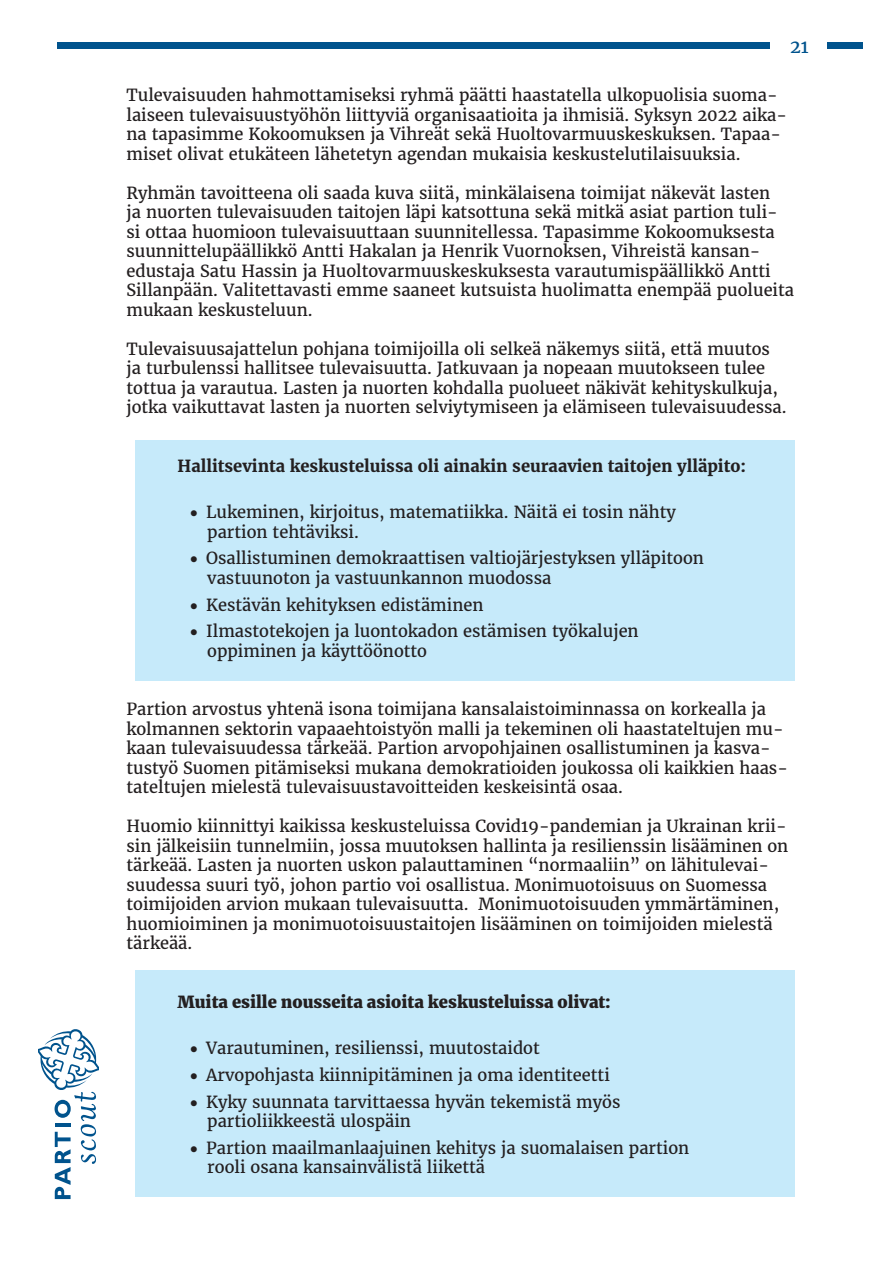
<style>
.page{position:relative;width:893px;height:1263px;background:#fff}
.page>*{position:absolute;margin:0;border:0;box-sizing:border-box;transform-origin:0 0}
.t1{font:18px "Merriweather";color:#00538d}
.t2{font:16.5px/19.5px "Merriweather";color:#231f20}
.t3{font:700 16.5px "Merriweather";color:#231f20}
.t4{font:800 16.5px "Merriweather";color:#231f20}
</style>
<div class="page">
<svg style="left:38px;top:1029px;width:60px;height:170px"></svg>
<div style="left:57px;top:43px;width:805px;height:6px;background:#00538d"></div>
<div style="left:770px;top:33px;width:57px;height:37px;background:#fff"></div>
<div style="left:135px;top:970px;width:659px;height:227px;background:#c6eafa"></div>
<div style="left:135px;top:440px;width:659px;height:241px;background:#c6eafa"></div>
<p class="t1" style="left:790px;top:36px;width:20px">21</p>
<p class="t2" style="left:126px;top:86px;width:662px">Tulevaisuuden hahmottamiseksi ryhmä päätti haastatella ulkopuolisia suoma&shy;laiseen tulevaisuustyöhön liittyviä organisaatioita ja ihmisiä. Syksyn 2022 aika&shy;na tapasimme Kokoomuksen ja Vihreät sekä Huoltovarmuuskeskuksen. Tapaa&shy;miset olivat etukäteen lähetetyn agendan mukaisia keskustelutilaisuuksia.</p>
<p class="t2" style="left:126px;top:183px;width:669px">Ryhmän tavoitteena oli saada kuva siitä, minkälaisena toimijat näkevät lasten<br>ja nuorten tulevaisuuden taitojen läpi katsottuna sekä mitkä asiat partion tuli&shy;si ottaa huomioon tulevaisuuttaan suunnitellessa. Tapasimme Kokoomuksesta suunnittelupäällikkö Antti Hakalan ja Henrik Vuornoksen, Vihreistä kansan&shy;edustaja Satu Hassin ja Huoltovarmuuskeskuksesta varautumispäällikkö Antti Sillanpään. Valitettavasti emme saaneet kutsuista huolimatta enempää puolueita mukaan keskusteluun.</p>
<p class="t2" style="left:126px;top:339px;width:662px">Tulevaisuusajattelun pohjana toimijoilla oli selkeä näkemys siitä, että muutos ja turbulenssi hallitsee tulevaisuutta. Jatkuvaan ja nopeaan muutokseen tulee tottua ja varautua. Lasten ja nuorten kohdalla puolueet näkivät kehityskulkuja, jotka vaikuttavat lasten ja nuorten selviytymiseen ja elämiseen tulevaisuudessa.</p>
<p class="t3" style="left:178px;top:456px;width:570px">Hallitsevinta keskusteluissa oli ainakin seuraavien taitojen ylläpito:</p>
<p class="t2" style="left:207px;top:502px;width:470px;text-indent:-17px">• Lukeminen, kirjoitus, matematiikka. Näitä ei tosin nähty partion tehtäviksi.</p>
<p class="t2" style="left:207px;top:549px;width:498px;text-indent:-17px">• Osallistuminen demokraattisen valtiojärjestyksen ylläpitoon vastuunoton ja vastuunkannon muodossa</p>
<p class="t2" style="left:190px;top:595px;width:295px">• Kestävän kehityksen edistäminen</p>
<p class="t2" style="left:207px;top:622px;width:433px;text-indent:-17px">• Ilmastotekojen ja luontokadon estämisen työkalujen oppiminen ja käyttöönotto</p>
<p class="t2" style="left:126px;top:700px;width:663px">Partion arvostus yhtenä isona toimijana kansalaistoiminnassa on korkealla ja kolmannen sektorin vapaaehtoistyön malli ja tekeminen oli haastateltujen mu&shy;kaan tulevaisuudessa tärkeää. Partion arvopohjainen osallistuminen ja kasva&shy;tustyö Suomen pitämiseksi mukana demokratioiden joukossa oli kaikkien haas&shy;tateltujen mielestä tulevaisuustavoitteiden keskeisintä osaa.</p>
<p class="t2" style="left:126px;top:817px;width:663px">Huomio kiinnittyi kaikissa keskusteluissa Covid19-pandemian ja Ukrainan krii&shy;sin jälkeisiin tunnelmiin, jossa muutoksen hallinta ja resilienssin lisääminen on tärkeää. Lasten ja nuorten uskon palauttaminen “normaaliin” on lähitulevai&shy;suudessa suuri työ, johon partio voi osallistua. Monimuotoisuus on Suomessa toimijoiden arvion mukaan tulevaisuutta. Monimuotoisuuden ymmärtäminen, huomioiminen ja monimuotoisuustaitojen lisääminen on toimijoiden mielestä tärkeää.</p>
<p class="t4" style="left:178px;top:992px;width:435px">Muita esille nousseita asioita keskusteluissa olivat:</p>
<p class="t2" style="left:190px;top:1038px;width:351px">• Varautuminen, resilienssi, muutostaidot</p>
<p class="t2" style="left:190px;top:1065px;width:421px">• Arvopohjasta kiinnipitäminen ja oma identiteetti</p>
<p class="t2" style="left:207px;top:1092px;width:415px;text-indent:-17px">• Kyky suunnata tarvittaessa hyvän tekemistä myös partioliikkeestä ulospäin</p>
<p class="t2" style="left:207px;top:1138px;width:484px;text-indent:-17px">• Partion maailmanlaajuinen kehitys ja suomalaisen partion rooli osana kansainvälistä liikettä</p>
</div>
